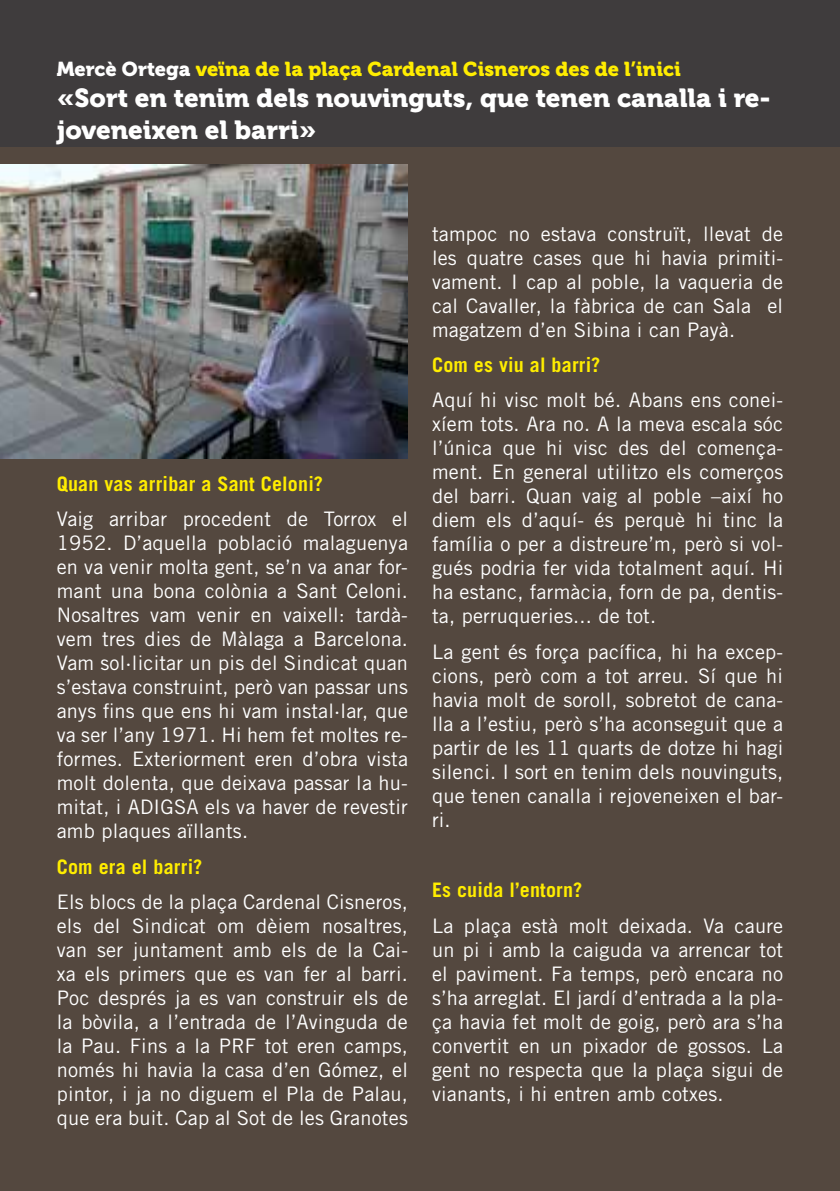
<style>
.page{position:relative;width:840px;height:1191px;background:#fff}
.page>*{position:absolute;margin:0;border:0;box-sizing:border-box;transform-origin:0 0}
.t1{font:26px/31.2px "Museo 900";color:#fff}
.t2{font:20px/24px "Trade Gothic";letter-spacing:.01em;color:#fff;text-align:justify}
.t3{font:700 20px "Trade Gothic";letter-spacing:.01em;color:#ffed00}
.t4{font:20px "Museo 900";color:#ffed00}
.s1{color:#fff}
</style>
<div class="page">
<div style="left:0;top:0;width:839px;height:1191px;background:#54483f"></div>
<div style="left:0;top:0;width:839px;height:146px;background:#3f3c3d"></div>
<img style="left:0;top:164px;width:408px;height:294px">
<p class="t4" style="left:57px;top:58px;width:625px"><span class="s1">Mercè Ortega</span> veïna de la plaça Cardenal Cisneros des de l’inici</p>
<h1 class="t1" style="left:57px;top:83px;width:715px">«Sort en tenim dels nouvinguts, que tenen canalla i re&shy;joveneixen el barri»</h1>
<p class="t3" style="left:57px;top:471px;width:268px">Quan vas arribar a Sant Celoni?</p>
<p class="t2" style="left:57px;top:507px;width:352px">Vaig arribar procedent de Torrox el 1952. D’aquella població malaguenya en va venir molta gent, se’n va anar for&shy;mant una bona colònia a Sant Celoni.<br>Nosaltres vam venir en vaixell: tardà&shy;vem tres dies de Màlaga a Barcelona.<br>Vam sol·licitar un pis del Sindicat quan s’estava construint, però van passar uns anys fins que ens hi vam instal·lar, que va ser l’any 1971. Hi hem fet moltes re&shy;formes. Exteriorment eren d’obra vista molt dolenta, que deixava passar la hu&shy;mitat, i ADIGSA els va haver de revestir amb plaques aïllants.</p>
<p class="t3" style="left:57px;top:854px;width:147px">Com era el barri?</p>
<p class="t2" style="left:57px;top:889px;width:352px">Els blocs de la plaça Cardenal Cisneros, els del Sindicat om dèiem nosaltres, van ser juntament amb els de la Cai&shy;xa els primers que es van fer al barri.<br>Poc després ja es van construir els de la bòvila, a l’entrada de l’Avinguda de la Pau. Fins a la PRF tot eren camps, només hi havia la casa d’en Gómez, el pintor, i ja no diguem el Pla de Palau, que era buit. Cap al Sot de les Granotes</p>
<p class="t2" style="left:432px;top:221px;width:352px">tampoc no estava construït, llevat de les quatre cases que hi havia primiti&shy;vament. I cap al poble, la vaqueria de cal Cavaller, la fàbrica de can Sala el magatzem d’en Sibina i can Payà.</p>
<p class="t3" style="left:432px;top:352px;width:170px">Com es viu al barri?</p>
<p class="t2" style="left:432px;top:388px;width:352px">Aquí hi visc molt bé. Abans ens conei&shy;xíem tots. Ara no. A la meva escala sóc l’única que hi visc des del comença&shy;ment. En general utilitzo els comerços del barri. Quan vaig al poble –així ho diem els d’aquí- és perquè hi tinc la família o per a distreure’m, però si vol&shy;gués podria fer vida totalment aquí. Hi ha estanc, farmàcia, forn de pa, dentis&shy;ta, perruqueries... de tot.</p>
<p class="t2" style="left:432px;top:639px;width:352px">La gent és força pacífica, hi ha excep&shy;cions, però com a tot arreu. Sí que hi havia molt de soroll, sobretot de cana&shy;lla a l’estiu, però s’ha aconseguit que a partir de les 11 quarts de dotze hi hagi silenci. I sort en tenim dels nouvinguts, que tenen canalla i rejoveneixen el bar&shy;ri.</p>
<p class="t3" style="left:432px;top:878px;width:152px">Es cuida l’entorn?</p>
<p class="t2" style="left:432px;top:913px;width:352px">La plaça està molt deixada. Va caure un pi i amb la caiguda va arrencar tot el paviment. Fa temps, però encara no s’ha arreglat. El jardí d’entrada a la pla&shy;ça havia fet molt de goig, però ara s’ha convertit en un pixador de gossos. La gent no respecta que la plaça sigui de vianants, i hi entren amb cotxes.</p>
</div>
